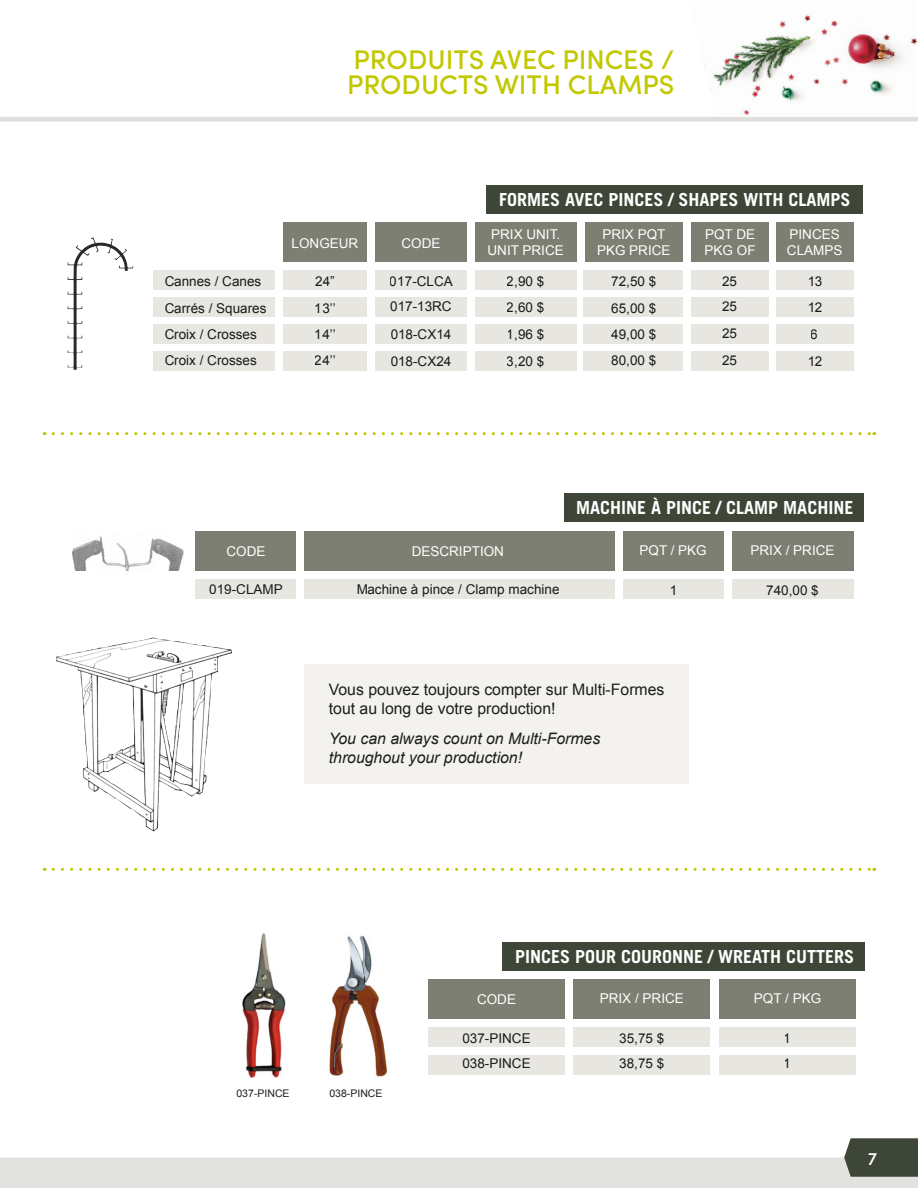
<style>
.page{position:relative;width:918px;height:1188px;background:#fff}
.page>*{position:absolute;margin:0;border:0;box-sizing:border-box;transform-origin:0 0}
.t1{font:500 27px/25.5px "Sofia Pro";color:#c2c800}
.t2{font:700 18px "Trade Gothic LT Std";color:#fff}
.t3{font:500 18px "Sofia Pro";color:#fff}
.t4{font:15.75px/18.9px "Arial";color:#1d1d1b}
.t5{font:italic 15.75px/18.9px "Arial";color:#1d1d1b}
.t6{font:13.5px/26.2px "Arial";color:#1d1d1b}
.t7{font:13.5px/16.2px "Arial";color:#fff}
.t8{font:10.5px "Arial";color:#1d1d1b}
</style>
<div class="page">
<svg style="left:0;top:117px;width:918px;height:5px;background:#e1e1dd"></svg>
<img style="left:704px;top:14px;width:214px;height:101px">
<div style="left:304px;top:664px;width:385px;height:119px;background:#f4f2f1"></div>
<div style="left:196px;top:531px;width:100px;height:40px;background:#7c7f71"></div>
<div style="left:196px;top:579px;width:100px;height:20px;background:#e8e6e1"></div>
<div style="left:304px;top:531px;width:311px;height:40px;background:#7c7f71"></div>
<div style="left:304px;top:579px;width:311px;height:20px;background:#e8e6e1"></div>
<div style="left:623px;top:531px;width:100px;height:40px;background:#7c7f71"></div>
<div style="left:732px;top:531px;width:121px;height:40px;background:#7c7f71"></div>
<div style="left:623px;top:579px;width:100px;height:20px;background:#e8e6e1"></div>
<div style="left:732px;top:579px;width:121px;height:20px;background:#e8e6e1"></div>
<img style="left:56px;top:638px;width:176px;height:194px">
<img style="left:72px;top:536px;width:112px;height:34px">
<div style="left:283px;top:222px;width:84px;height:40px;background:#7c7f71"></div>
<div style="left:283px;top:271px;width:84px;height:19px;background:#e8e6e1"></div>
<div style="left:283px;top:297px;width:84px;height:20px;background:#e8e6e1"></div>
<div style="left:283px;top:324px;width:84px;height:20px;background:#e8e6e1"></div>
<div style="left:283px;top:352px;width:84px;height:19px;background:#e8e6e1"></div>
<div style="left:375px;top:222px;width:92px;height:40px;background:#7c7f71"></div>
<div style="left:375px;top:271px;width:92px;height:19px;background:#e8e6e1"></div>
<div style="left:375px;top:297px;width:92px;height:20px;background:#e8e6e1"></div>
<div style="left:375px;top:324px;width:92px;height:20px;background:#e8e6e1"></div>
<div style="left:375px;top:352px;width:92px;height:19px;background:#e8e6e1"></div>
<div style="left:475px;top:222px;width:101px;height:40px;background:#7c7f71"></div>
<div style="left:475px;top:271px;width:101px;height:19px;background:#e8e6e1"></div>
<div style="left:475px;top:297px;width:101px;height:20px;background:#e8e6e1"></div>
<div style="left:475px;top:324px;width:101px;height:20px;background:#e8e6e1"></div>
<div style="left:475px;top:352px;width:101px;height:19px;background:#e8e6e1"></div>
<div style="left:153px;top:271px;width:122px;height:19px;background:#e8e6e1"></div>
<div style="left:153px;top:297px;width:122px;height:20px;background:#e8e6e1"></div>
<div style="left:153px;top:324px;width:122px;height:20px;background:#e8e6e1"></div>
<div style="left:153px;top:352px;width:122px;height:19px;background:#e8e6e1"></div>
<div style="left:585px;top:222px;width:98px;height:40px;background:#7c7f71"></div>
<div style="left:691px;top:222px;width:77px;height:40px;background:#7c7f71"></div>
<div style="left:776px;top:222px;width:77px;height:40px;background:#7c7f71"></div>
<div style="left:583px;top:271px;width:100px;height:19px;background:#e8e6e1"></div>
<div style="left:583px;top:297px;width:100px;height:20px;background:#e8e6e1"></div>
<div style="left:583px;top:324px;width:100px;height:20px;background:#e8e6e1"></div>
<div style="left:583px;top:352px;width:100px;height:19px;background:#e8e6e1"></div>
<svg style="left:691px;top:271px;width:77px;height:19px"></svg>
<div style="left:691px;top:297px;width:77px;height:20px;background:#e8e6e1"></div>
<div style="left:691px;top:324px;width:77px;height:20px;background:#e8e6e1"></div>
<svg style="left:691px;top:352px;width:77px;height:19px"></svg>
<svg style="left:776px;top:271px;width:77px;height:19px"></svg>
<div style="left:776px;top:297px;width:77px;height:20px;background:#e8e6e1"></div>
<div style="left:776px;top:324px;width:77px;height:20px;background:#e8e6e1"></div>
<svg style="left:776px;top:352px;width:77px;height:19px"></svg>
<img style="left:68px;top:239px;width:52px;height:131px">
<div style="left:564px;top:493px;width:300px;height:29px;background:#3e4737"></div>
<div style="left:487px;top:185px;width:376px;height:28px;background:#3e4737"></div>
<div style="left:429px;top:979px;width:136px;height:40px;background:#7c7f71"></div>
<div style="left:429px;top:1027px;width:136px;height:20px;background:#e8e6e1"></div>
<div style="left:429px;top:1055px;width:136px;height:20px;background:#e8e6e1"></div>
<div style="left:574px;top:979px;width:136px;height:40px;background:#7c7f71"></div>
<div style="left:574px;top:1027px;width:136px;height:20px;background:#e8e6e1"></div>
<div style="left:574px;top:1055px;width:136px;height:20px;background:#e8e6e1"></div>
<div style="left:719px;top:979px;width:136px;height:40px;background:#7c7f71"></div>
<div style="left:719px;top:1027px;width:136px;height:20px;background:#e8e6e1"></div>
<div style="left:719px;top:1055px;width:136px;height:20px;background:#e8e6e1"></div>
<img style="left:242px;top:933px;width:44px;height:145px">
<img style="left:329px;top:935px;width:59px;height:142px">
<div style="left:502px;top:942px;width:362px;height:28px;background:#3e4737"></div>
<svg style="left:53px;top:868px;width:822px;height:3px"></svg>
<svg style="left:53px;top:432px;width:822px;height:3px"></svg>
<svg style="left:0;top:1138px;width:918px;height:50px"></svg>
<h1 class="t1" style="left:347px;top:45px;width:329px">PRODUITS AVEC PINCES /<br>PRODUCTS WITH CLAMPS</h1>
<p class="t7" style="left:292px;top:235px;width:68px">LONGEUR</p>
<h2 class="t2" style="left:499px;top:188px;width:353px">FORMES AVEC PINCES / SHAPES WITH CLAMPS</h2>
<p class="t7" style="left:401px;top:235px;width:41px">CODE</p>
<p class="t7" style="left:488px;top:226px;width:78px">PRIX UNIT.<br>UNIT PRICE</p>
<p class="t7" style="left:597px;top:226px;width:75px;text-align:center">PRIX PQT<br>PKG PRICE</p>
<p class="t7" style="left:705px;top:226px;width:53px">PQT DE<br>PKG OF</p>
<p class="t7" style="left:787px;top:226px;width:57px">PINCES<br>CLAMPS</p>
<p class="t6" style="left:165px;top:269px;width:104px">Cannes / Canes<br>Carrés / Squares<br>Croix / Crosses<br>Croix / Crosses</p>
<p class="t6" style="left:390px;top:269px;width:65px;line-height:24.9px">017-CLCA<br>017-13RC</p>
<p class="t6" style="left:315px;top:269px;width:22px;text-align:justify">24” 13’’ 14’’ 24’’</p>
<p class="t6" style="left:391px;top:321px;width:62px;line-height:27.2px">018-CX14<br>018-CX24</p>
<p class="t6" style="left:507px;top:268px;width:39px">2,90 $<br>2,60 $</p>
<p class="t6" style="left:507px;top:321px;width:39px;line-height:27.2px">1,96 $<br>3,20 $</p>
<p class="t6" style="left:611px;top:269px;width:47px;text-align:justify">72,50 $ 65,00 $ 49,00 $ 80,00 $</p>
<p class="t6" style="left:722px;top:269px;width:17px;line-height:24.9px">25<br>25</p>
<p class="t6" style="left:722px;top:320px;width:17px;line-height:27.2px">25<br>25</p>
<p class="t6" style="left:807px;top:269px;width:17px;line-height:25.7px">13<br>12</p>
<p class="t6" style="left:807px;top:321px;width:17px;line-height:27.2px">6<br>12</p>
<h2 class="t2" style="left:576px;top:496px;width:279px">MACHINE À PINCE / CLAMP MACHINE</h2>
<p class="t7" style="left:226px;top:544px;width:41px">CODE</p>
<p class="t7" style="left:412px;top:544px;width:94px">DESCRIPTION</p>
<p class="t7" style="left:640px;top:542px;width:69px">PQT / PKG</p>
<p class="t7" style="left:750px;top:542px;width:86px">PRIX / PRICE</p>
<p class="t6" style="left:209px;top:576px;width:75px">019-CLAMP</p>
<p class="t6" style="left:356px;top:576px;width:205px">Machine à pince / Clamp machine</p>
<p class="t6" style="left:669px;top:577px;width:9px">1</p>
<p class="t6" style="left:766px;top:577px;width:54px">740,00 $</p>
<p class="t4" style="left:329px;top:680px;width:337px">Vous pouvez toujours compter sur Multi-Formes tout au long de votre production!</p>
<p class="t5" style="left:329px;top:729px;width:273px">You can always count on Multi-Formes throughout your production!</p>
<p class="t8" style="left:236px;top:1086px;width:55px">037-PINCE</p>
<p class="t8" style="left:329px;top:1086px;width:55px">038-PINCE</p>
<h2 class="t2" style="left:515px;top:945px;width:341px">PINCES POUR COURONNE / WREATH CUTTERS</h2>
<p class="t7" style="left:477px;top:992px;width:41px">CODE</p>
<p class="t7" style="left:600px;top:991px;width:86px">PRIX / PRICE</p>
<p class="t7" style="left:754px;top:991px;width:69px">PQT / PKG</p>
<p class="t6" style="left:462px;top:1026px;width:70px;line-height:25.5px">037-PINCE<br>038-PINCE</p>
<p class="t6" style="left:619px;top:1026px;width:47px;line-height:25.5px">35,75 $<br>38,75 $</p>
<p class="t6" style="left:784px;top:1026px;width:9px;line-height:25.5px">1<br>1</p>
<h2 class="t3" style="left:868px;top:1145px;width:11px">7</h2>
</div>
